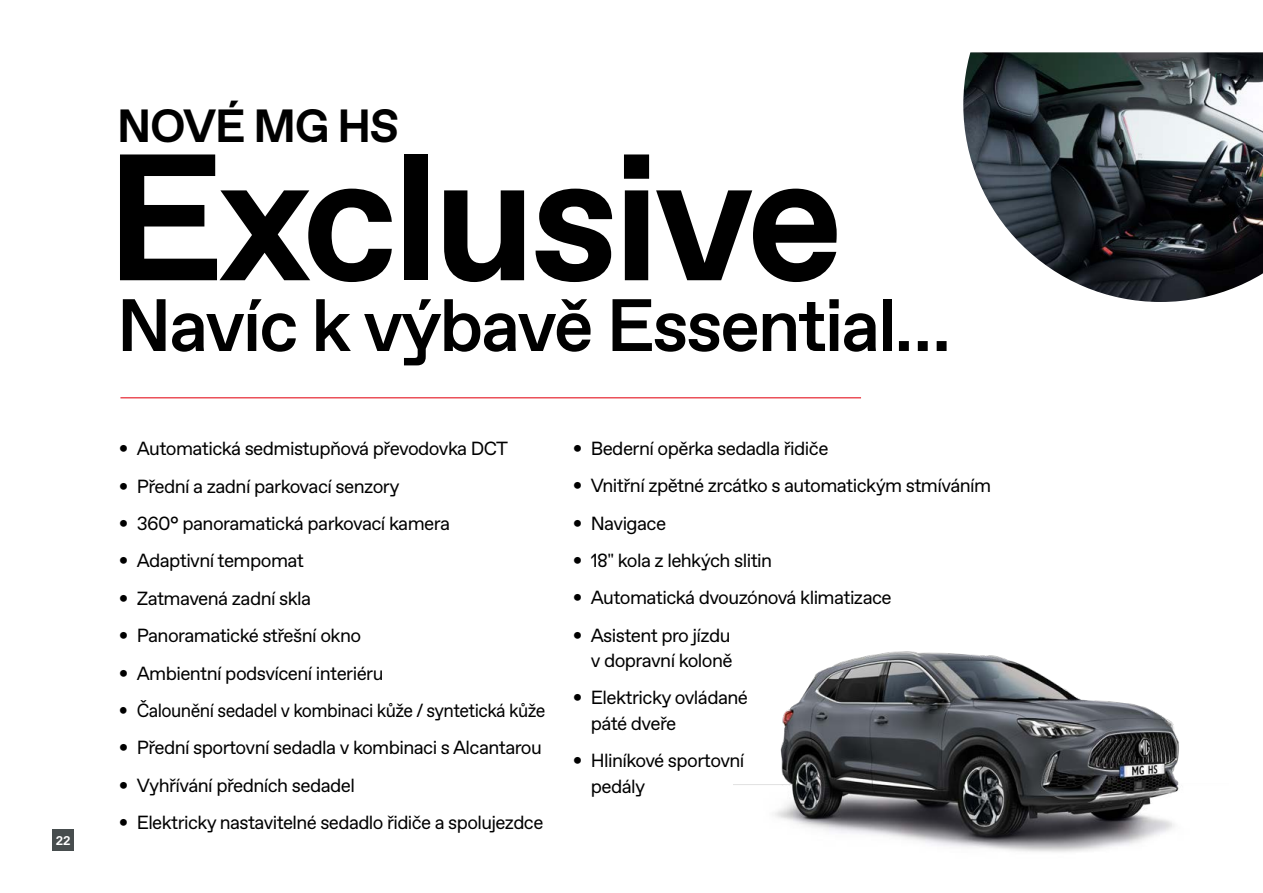
<style>
.page{position:relative;width:1263px;height:893px;background:#fff}
.page>*{position:absolute;margin:0;border:0;box-sizing:border-box;transform-origin:0 0}
.t1{font:700 179.7px "Favorit Std";letter-spacing:-.035em;color:#000}
.t2{font:500 73.95px "Favorit Std";letter-spacing:-.035em;color:#000}
.t3{font:700 46.5px "Favorit Std";letter-spacing:-.035em;color:#000}
.t4{font:19.05px/25.3px "Favorit Std";letter-spacing:-.03em;color:#000}
.t5{font:19.05px "Favorit Std";letter-spacing:-.03em;color:#000;scale:.95 1}
.t6{font:700 12.75px "Favorit Std";color:#fff}
</style>
<div class="page">
<hr style="left:120px;top:397px;width:741px;height:1px;background:#e30613">
<div style="left:53px;top:830px;width:21px;height:21px;background:#474d4e"></div>
<img style="left:733px;top:651px;width:446px;height:201px">
<svg style="left:963px;top:53px;width:300px;height:249px"></svg>
<p class="t6" style="left:56px;top:832px;width:16px">22</p>
<h3 class="t3" style="left:117px;top:94px;width:284px">NOVÉ MG HS</h3>
<h1 class="t1" style="left:105px;top:98px;width:740px">Exclusive</h1>
<h2 class="t2" style="left:117px;top:276px;width:836px">Navíc k výbavě Essential…</h2>
<p class="t4" style="left:119px;top:436px;width:391px">• Automatická sedmistupňová převodovka DCT</p>
<p class="t4" style="left:119px;top:473px;width:282px">• Přední a zadní parkovací senzory</p>
<p class="t4" style="left:119px;top:510px;width:333px">• 360° panoramatická parkovací kamera</p>
<p class="t4" style="left:119px;top:548px;width:187px">• Adaptivní tempomat</p>
<p class="t4" style="left:119px;top:585px;width:194px">• Zatmavená zadní skla</p>
<p class="t4" style="left:119px;top:622px;width:244px">• Panoramatické střešní okno</p>
<p class="t4" style="left:119px;top:660px;width:266px">• Ambientní podsvícení interiéru</p>
<p class="t5" style="left:119px;top:697px;width:451px">• Čalounění sedadel v kombinaci kůže / syntetická kůže</p>
<p class="t4" style="left:119px;top:734px;width:425px">• Přední sportovní sedadla v kombinaci s Alcantarou</p>
<p class="t4" style="left:119px;top:772px;width:238px">• Vyhřívání předních sedadel</p>
<p class="t4" style="left:119px;top:809px;width:426px">• Elektricky nastavitelné sedadlo řidiče a spolujezdce</p>
<p class="t4" style="left:573px;top:435px;width:257px">• Bederní opěrka sedadla řidiče</p>
<p class="t4" style="left:573px;top:473px;width:420px">• Vnitřní zpětné zrcátko s automatickým stmíváním</p>
<p class="t4" style="left:573px;top:510px;width:95px">• Navigace</p>
<p class="t4" style="left:573px;top:547px;width:201px">• 18" kola z lehkých slitin</p>
<p class="t4" style="left:573px;top:585px;width:320px">• Automatická dvouzónová klimatizace</p>
<p class="t4" style="left:573px;top:622px;width:161px;text-align:right">• Asistent pro jízdu v dopravní koloně</p>
<p class="t4" style="left:591px;top:685px;width:159px;text-indent:-18px">• Elektricky ovládané páté dveře</p>
<p class="t4" style="left:591px;top:747px;width:155px;text-indent:-18px">• Hliníkové sportovní pedály</p>
</div>
